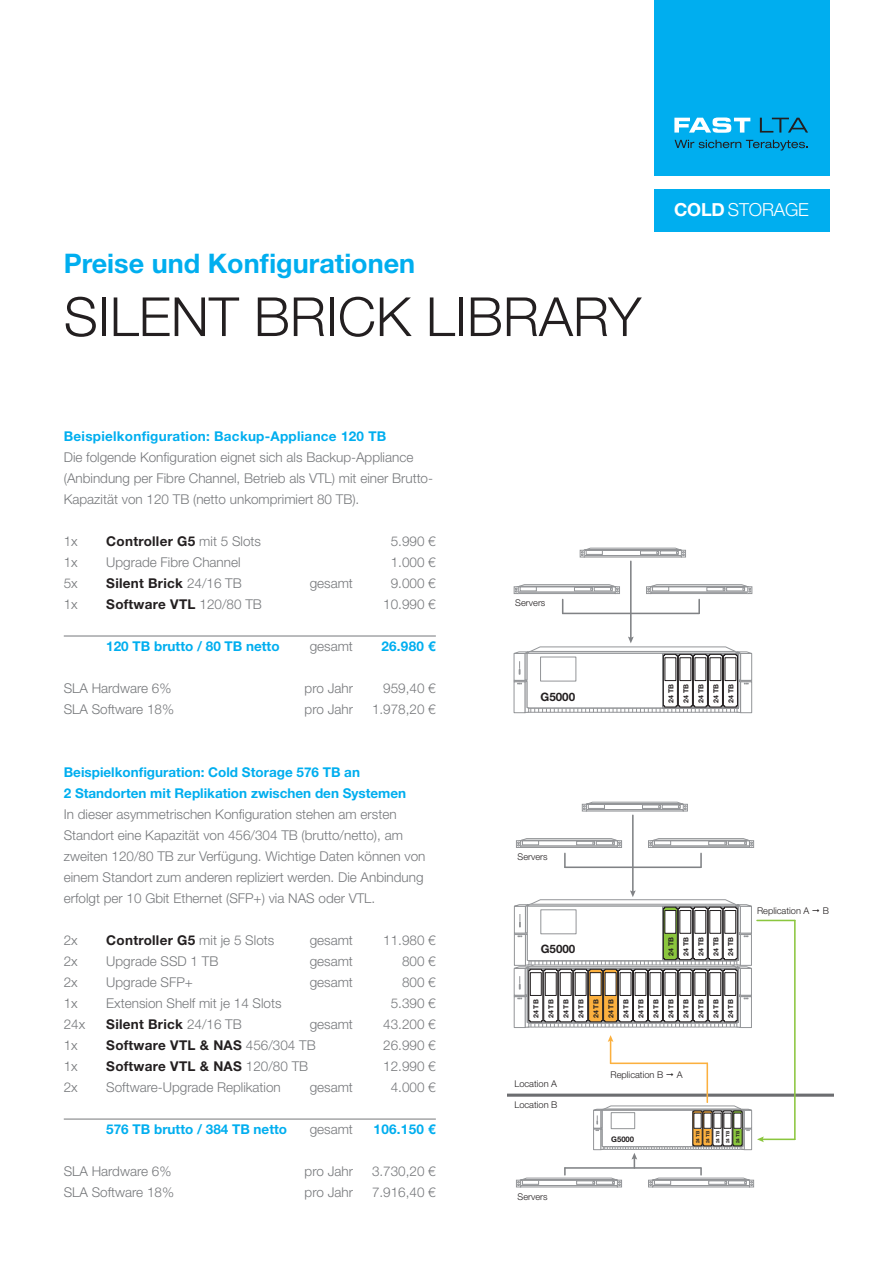
<style>
.page{position:relative;width:893px;height:1263px;background:#fff}
.page>*{position:absolute;margin:0;border:0;box-sizing:border-box;transform-origin:0 0}
.t1{font:300 54px "Helvetica Neue LT Pro";color:#231f20}
.t2{font:700 27px "Helvetica Neue LT Pro";color:#00aeef}
.t3{font:300 18px "Helvetica Neue LT Pro";letter-spacing:-.01em;color:#fff}
.t4{font:300 13.5px/21px "Helvetica Neue LT Pro";color:#76787b}
.t5{font:700 13.5px "Helvetica Neue LT Pro";letter-spacing:.02em;color:#231f20}
.t6{font:700 13.5px/21px "Helvetica Neue LT Pro";color:#00aeef}
.t7{font:700 13.5px "Helvetica Neue LT Pro";letter-spacing:.02em;color:#00aeef}
.t8{font:700 11.55px "Helvetica Neue LT Pro";color:#231f20}
.t9{font:300 9.3px "Helvetica Neue LT Pro";color:#231f20}
.t10{font:700 7.65px "Helvetica Neue LT Pro";color:#231f20}
.t11{font:700 6.9px/15px "Helvetica Neue LT Pro";color:#231f20;text-align:justify}
.t12{font:700 4.65px/10.1px "Helvetica Neue LT Pro";color:#231f20;text-align:justify}
.s1{font-weight:700}
.s2{font-weight:300;color:#76787b}
</style>
<div class="page">
<div style="left:654px;top:189px;width:175px;height:42px;background:#00aeef"></div>
<div style="left:654px;top:0;width:175px;height:175px;background:#00aeef"></div>
<svg style="left:760px;top:118px;width:48px;height:15px"></svg>
<svg style="left:674px;top:117px;width:76px;height:16px"></svg>
<svg style="left:675px;top:140px;width:133px;height:11px"></svg>
<hr style="left:64px;top:636px;width:372px;height:1px;background:#76787b">
<hr style="left:64px;top:1119px;width:372px;height:1px;background:#76787b">
<svg style="left:508px;top:1093px;width:325px;height:4px"></svg>
<hr style="left:757px;top:920px;width:38px;height:1px;background:#8bc63e">
<hr style="left:762px;top:1138px;width:33px;height:2px;background:#8bc63e">
<svg style="left:608px;top:1035px;width:5px;height:28px"></svg>
<hr style="left:611px;top:1062px;width:96px;height:2px;background:#fbb03f">
<hr style="left:706px;top:1063px;width:2px;height:39px;background:#fbb03f">
<hr style="left:794px;top:920px;width:2px;height:219px;background:#8bc63e">
<div style="left:520px;top:846px;width:98px;height:2px;border:1px solid #939598"></div>
<div style="left:516px;top:840px;width:5px;height:8px;border:1px solid #939598"></div>
<div style="left:617px;top:840px;width:5px;height:8px;border:1px solid #939598"></div>
<svg style="left:516px;top:838px;width:106px;height:9px"></svg>
<div style="left:652px;top:846px;width:98px;height:2px;border:1px solid #939598"></div>
<div style="left:648px;top:840px;width:5px;height:8px;border:1px solid #939598"></div>
<div style="left:749px;top:840px;width:5px;height:8px;border:1px solid #939598"></div>
<svg style="left:648px;top:838px;width:106px;height:9px"></svg>
<svg style="left:582px;top:802px;width:106px;height:9px"></svg>
<hr style="left:565px;top:866px;width:136px;height:2px;background:#808285">
<hr style="left:632px;top:815px;width:2px;height:77px;background:#808285">
<svg style="left:513px;top:890px;width:239px;height:138px"></svg>
<svg style="left:564px;top:853px;width:2px;height:14px"></svg>
<svg style="left:700px;top:853px;width:2px;height:14px"></svg>
<svg style="left:516px;top:1105px;width:248px;height:82px"></svg>
<div style="left:615px;top:586px;width:5px;height:8px;border:1px solid #939598"></div>
<div style="left:650px;top:592px;width:98px;height:2px;border:1px solid #939598"></div>
<div style="left:646px;top:586px;width:5px;height:8px;border:1px solid #939598"></div>
<div style="left:747px;top:586px;width:5px;height:8px;border:1px solid #939598"></div>
<svg style="left:646px;top:584px;width:106px;height:9px"></svg>
<svg style="left:580px;top:548px;width:106px;height:9px"></svg>
<hr style="left:563px;top:613px;width:136px;height:1px;background:#808285">
<hr style="left:630px;top:561px;width:2px;height:78px;background:#808285">
<svg style="left:513px;top:636px;width:240px;height:78px"></svg>
<svg style="left:514px;top:584px;width:105px;height:29px"></svg>
<svg style="left:698px;top:599px;width:2px;height:14px"></svg>
<p class="t2" style="left:64px;top:246px;width:353px">Preise und Konfigurationen</p>
<p class="t1" style="left:64px;top:284px;width:579px">SILENT BRICK LIBRARY</p>
<p class="t3" style="left:674px;top:199px;width:136px"><span class="s1">COLD</span> STORAGE</p>
<p class="t7" style="left:64px;top:428px;width:324px">Beispielkonfiguration: Backup-Appliance 120 TB</p>
<p class="t4" style="left:64px;top:446px;width:371px">Die folgende Konfiguration eignet sich als Backup-Appliance (Anbindung per Fibre Channel, Betrieb als VTL) mit einer Brutto-<br>Kapazität von 120 TB (netto unkomprimiert 80 TB).</p>
<p class="t4" style="left:64px;top:530px;width:15px">1x</p>
<p class="t5" style="left:106px;top:533px;width:156px">Controller G5 <span class="s2">mit 5 Slots</span></p>
<p class="t4" style="left:391px;top:530px;width:47px">5.990 €</p>
<p class="t4" style="left:64px;top:551px;width:15px">1x</p>
<p class="t4" style="left:106px;top:551px;width:136px">Upgrade Fibre Channel</p>
<p class="t4" style="left:391px;top:551px;width:47px">1.000 €</p>
<p class="t4" style="left:64px;top:572px;width:15px">5x</p>
<p class="t5" style="left:106px;top:575px;width:137px">Silent Brick <span class="s2">24/16 TB</span></p>
<p class="t4" style="left:310px;top:572px;width:45px">gesamt</p>
<p class="t4" style="left:391px;top:572px;width:47px">9.000 €</p>
<p class="t4" style="left:64px;top:593px;width:15px">1x</p>
<p class="t5" style="left:106px;top:596px;width:157px">Software VTL <span class="s2">120/80 TB</span></p>
<p class="t4" style="left:383px;top:593px;width:54px">10.990 €</p>
<p class="t6" style="left:106px;top:635px;width:175px">120 TB brutto / 80 TB netto</p>
<p class="t4" style="left:310px;top:635px;width:45px">gesamt</p>
<p class="t6" style="left:381px;top:635px;width:56px">26.980 €</p>
<p class="t4" style="left:64px;top:677px;width:109px">SLA Hardware 6%</p>
<p class="t4" style="left:305px;top:677px;width:50px">pro Jahr</p>
<p class="t4" style="left:383px;top:677px;width:54px">959,40 €</p>
<p class="t4" style="left:64px;top:698px;width:112px">SLA Software 18%</p>
<p class="t4" style="left:305px;top:698px;width:50px">pro Jahr</p>
<p class="t4" style="left:372px;top:698px;width:65px">1.978,20 €</p>
<p class="t6" style="left:64px;top:761px;width:344px">Beispielkonfiguration: Cold Storage 576 TB an<br>2 Standorten mit Replikation zwischen den Systemen</p>
<p class="t4" style="left:64px;top:803px;width:363px">In dieser asymmetrischen Konfiguration stehen am ersten Standort eine Kapazität von 456/304 TB (brutto/netto), am zweiten 120/80 TB zur Verfügung. Wichtige Daten können von einem Standort zum anderen repliziert werden. Die Anbindung erfolgt per 10 Gbit Ethernet (SFP+) via NAS oder VTL.</p>
<p class="t4" style="left:64px;top:929px;width:15px">2x</p>
<p class="t5" style="left:106px;top:932px;width:170px">Controller G5 <span class="s2">mit je 5 Slots</span></p>
<p class="t4" style="left:310px;top:929px;width:45px">gesamt</p>
<p class="t4" style="left:383px;top:929px;width:54px">11.980 €</p>
<p class="t4" style="left:64px;top:950px;width:15px">2x</p>
<p class="t4" style="left:106px;top:950px;width:114px">Upgrade SSD 1 TB</p>
<p class="t4" style="left:310px;top:950px;width:45px">gesamt</p>
<p class="t4" style="left:402px;top:950px;width:35px">800 €</p>
<p class="t4" style="left:64px;top:971px;width:15px">2x</p>
<p class="t4" style="left:106px;top:971px;width:88px">Upgrade SFP+</p>
<p class="t4" style="left:310px;top:971px;width:45px">gesamt</p>
<p class="t4" style="left:402px;top:971px;width:35px">800 €</p>
<p class="t4" style="left:64px;top:992px;width:15px">1x</p>
<p class="t4" style="left:106px;top:992px;width:177px">Extension Shelf mit je 14 Slots</p>
<p class="t4" style="left:391px;top:992px;width:47px">5.390 €</p>
<p class="t4" style="left:64px;top:1013px;width:23px">24x</p>
<p class="t5" style="left:106px;top:1016px;width:137px">Silent Brick <span class="s2">24/16 TB</span></p>
<p class="t4" style="left:310px;top:1013px;width:45px">gesamt</p>
<p class="t4" style="left:383px;top:1013px;width:54px">43.200 €</p>
<p class="t4" style="left:64px;top:1034px;width:15px">1x</p>
<p class="t5" style="left:106px;top:1037px;width:211px">Software VTL &amp; NAS <span class="s2">456/304 TB</span></p>
<p class="t4" style="left:383px;top:1034px;width:54px">26.990 €</p>
<p class="t4" style="left:64px;top:1055px;width:15px">1x</p>
<p class="t5" style="left:106px;top:1058px;width:203px">Software VTL &amp; NAS <span class="s2">120/80 TB</span></p>
<p class="t4" style="left:383px;top:1055px;width:54px">12.990 €</p>
<p class="t4" style="left:64px;top:1076px;width:15px">2x</p>
<p class="t4" style="left:106px;top:1076px;width:176px">Software-Upgrade Replikation</p>
<p class="t4" style="left:310px;top:1076px;width:45px">gesamt</p>
<p class="t4" style="left:391px;top:1076px;width:47px">4.000 €</p>
<p class="t6" style="left:106px;top:1118px;width:182px">576 TB brutto / 384 TB netto</p>
<p class="t4" style="left:310px;top:1118px;width:45px">gesamt</p>
<p class="t6" style="left:374px;top:1118px;width:64px">106.150 €</p>
<p class="t4" style="left:64px;top:1160px;width:109px">SLA Hardware 6%</p>
<p class="t4" style="left:305px;top:1160px;width:50px">pro Jahr</p>
<p class="t4" style="left:372px;top:1160px;width:65px">3.730,20 €</p>
<p class="t4" style="left:64px;top:1181px;width:112px">SLA Software 18%</p>
<p class="t4" style="left:305px;top:1181px;width:50px">pro Jahr</p>
<p class="t4" style="left:372px;top:1181px;width:65px">7.916,40 €</p>
<p class="t9" style="left:515px;top:597px;width:32px">Servers</p>
<p class="t8" style="left:540px;top:689px;width:36px">G5000</p>
<p class="t11" style="left:663px;top:703px;width:20px;rotate:-90deg">24 TB 24 TB 24 TB 24 TB 24 TB</p>
<p class="t9" style="left:518px;top:851px;width:32px">Servers</p>
<p class="t8" style="left:541px;top:942px;width:36px">G5000</p>
<p class="t11" style="left:663px;top:955px;width:20px;rotate:-90deg">24 TB 24 TB 24 TB 24 TB 24 TB</p>
<p class="t11" style="left:528px;top:1018px;width:20px;rotate:-90deg">24 TB 24 TB 24 TB 24 TB 24 TB 24 TB 24 TB 24 TB 24 TB 24 TB 24 TB 24 TB 24 TB 24 TB</p>
<p class="t9" style="left:757px;top:905px;width:54px">Replication A</p>
<p class="t9" style="left:823px;top:905px;width:8px">B</p>
<p class="t9" style="left:514px;top:1078px;width:44px">Location A</p>
<p class="t9" style="left:514px;top:1099px;width:45px">Location B</p>
<p class="t9" style="left:518px;top:1191px;width:32px">Servers</p>
<p class="t9" style="left:611px;top:1069px;width:54px">Replication B</p>
<p class="t9" style="left:677px;top:1069px;width:7px">A</p>
<p class="t10" style="left:611px;top:1134px;width:25px">G5000</p>
<p class="t12" style="left:693px;top:1143px;width:14px;rotate:-90deg">24 TB 24 TB 24 TB 24 TB 24 TB</p>
</div>
